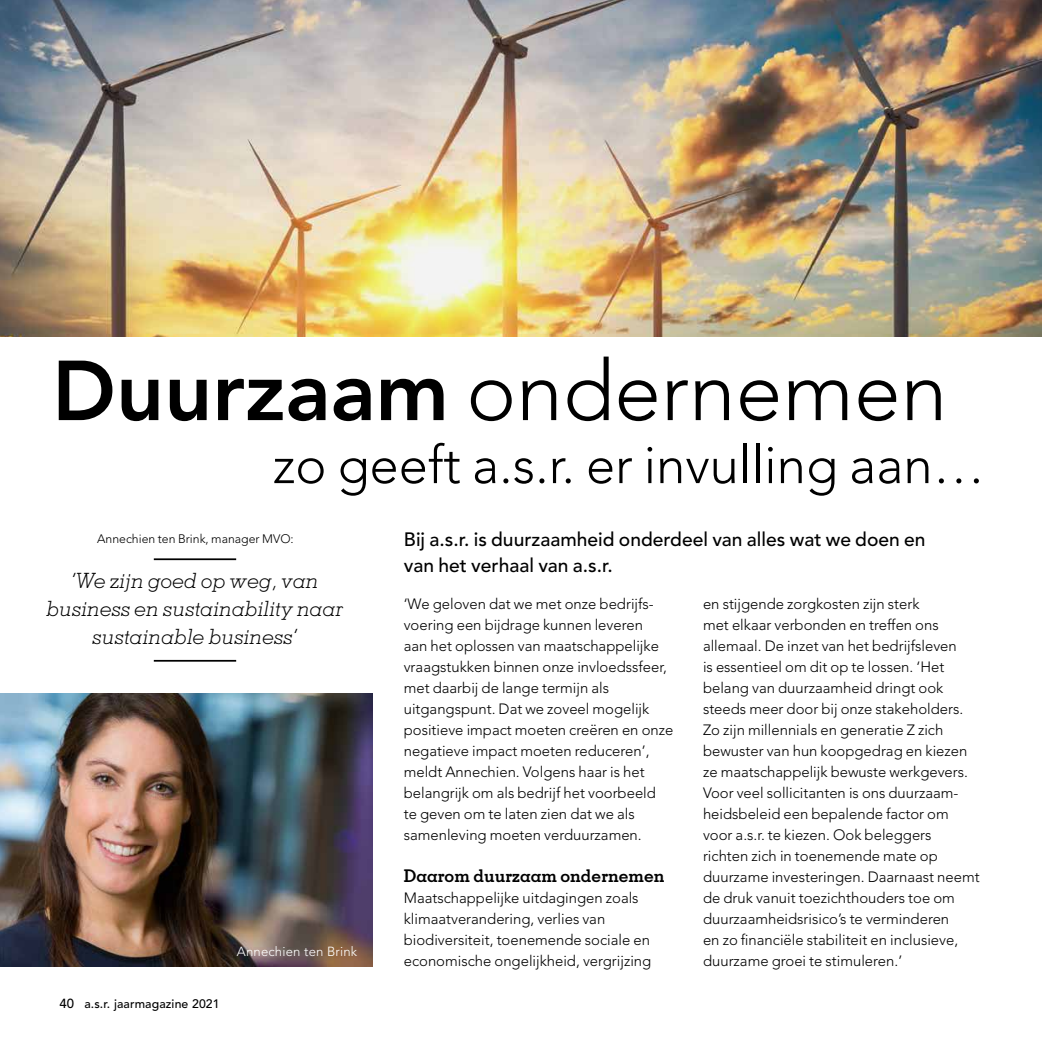
<style>
.page{position:relative;width:1042px;height:1042px;background:#fff}
.page>*{position:absolute;margin:0;border:0;box-sizing:border-box;transform-origin:0 0}
.t1{font:300 84px "Avenir LT Std";color:#000}
.t2{font:300 52.5px "Avenir LT Std";color:#000}
.t3{font:italic 300 21px/28px "Memphis LT Std";color:#000;text-align:center}
.t4{font:500 19.25px/26.2px "Avenir LT Std";color:#000}
.t5{font:700 17.5px "Memphis LT Std";color:#000}
.t6{font:300 14.88px/21px "Avenir LT Std";color:#000}
.t7{font:300 13.12px "Avenir LT Std";letter-spacing:.01em;color:#fff}
.t8{font:300 12.25px "Avenir LT Std";color:#000}
.t9{font:500 12.25px "Avenir LT Std";letter-spacing:.01em;color:#000}
.s1{font-weight:800}
.s2{font-size:13.12px}
</style>
<div class="page">
<img style="left:0;top:0;width:1042px;height:336px">
<img style="left:0;top:693px;width:372px;height:273px">
<hr style="left:154px;top:558px;width:82px;height:2px;background:#000">
<hr style="left:154px;top:660px;width:82px;height:2px;background:#000">
<h1 class="t1" style="left:52px;top:342px;width:897px"><span class="s1">Duurzaam</span> ondernemen</h1>
<h2 class="t2" style="left:273px;top:434px;width:714px">zo geeft a.s.r. er invulling aan…</h2>
<p class="t4" style="left:404px;top:527px;width:523px">Bij a.s.r. is duurzaamheid onderdeel van alles wat we doen en van het verhaal van a.s.r.</p>
<p class="t8" style="left:97px;top:532px;width:198px">Annechien ten Brink, manager MVO:</p>
<h3 class="t3" style="left:46px;top:567px;width:299px">‘We zijn goed op weg, van business en sustainability naar sustainable business’</h3>
<p class="t6" style="left:404px;top:593px;width:271px">‘We geloven dat we met onze bedrijfs&shy;voering een bijdrage kunnen leveren<br>aan het oplossen van maatschappelijke vraagstukken binnen onze invloedssfeer, met daarbij de lange termijn als uitgangspunt. Dat we zoveel mogelijk positieve impact moeten creëren en onze negatieve impact moeten reduceren’, meldt Annechien. Volgens haar is het belangrijk om als bedrijf het voorbeeld<br>te geven om te laten zien dat we als samenleving moeten verduurzamen.</p>
<p class="t5" style="left:404px;top:865px;width:262px">Daarom duurzaam ondernemen</p>
<p class="t6" style="left:404px;top:887px;width:249px">Maatschappelijke uitdagingen zoals klimaatverandering, verlies van biodiversiteit, toenemende sociale en economische ongelijkheid, vergrijzing</p>
<p class="t6" style="left:703px;top:593px;width:278px">en stijgende zorgkosten zijn sterk<br>met elkaar verbonden en treffen ons allemaal. De inzet van het bedrijfsleven<br>is essentieel om dit op te lossen. ‘Het belang van duurzaamheid dringt ook steeds meer door bij onze stakeholders.<br>Zo zijn millennials en generatie Z zich bewuster van hun koopgedrag en kiezen ze maatschappelijk bewuste werkgevers.<br>Voor veel sollicitanten is ons duurzaam&shy;heidsbeleid een bepalende factor om voor a.s.r. te kiezen. Ook beleggers richten zich in toenemende mate op duurzame investeringen. Daarnaast neemt de druk vanuit toezichthouders toe om duurzaamheidsrisico’s te verminderen<br>en zo financiële stabiliteit en inclusieve, duurzame groei te stimuleren.’</p>
<p class="t7" style="left:237px;top:943px;width:122px">Annechien ten Brink</p>
<p class="t9" style="left:60px;top:997px;width:162px"><span class="s2">40</span> a.s.r. jaarmagazine 2021</p>
</div>
